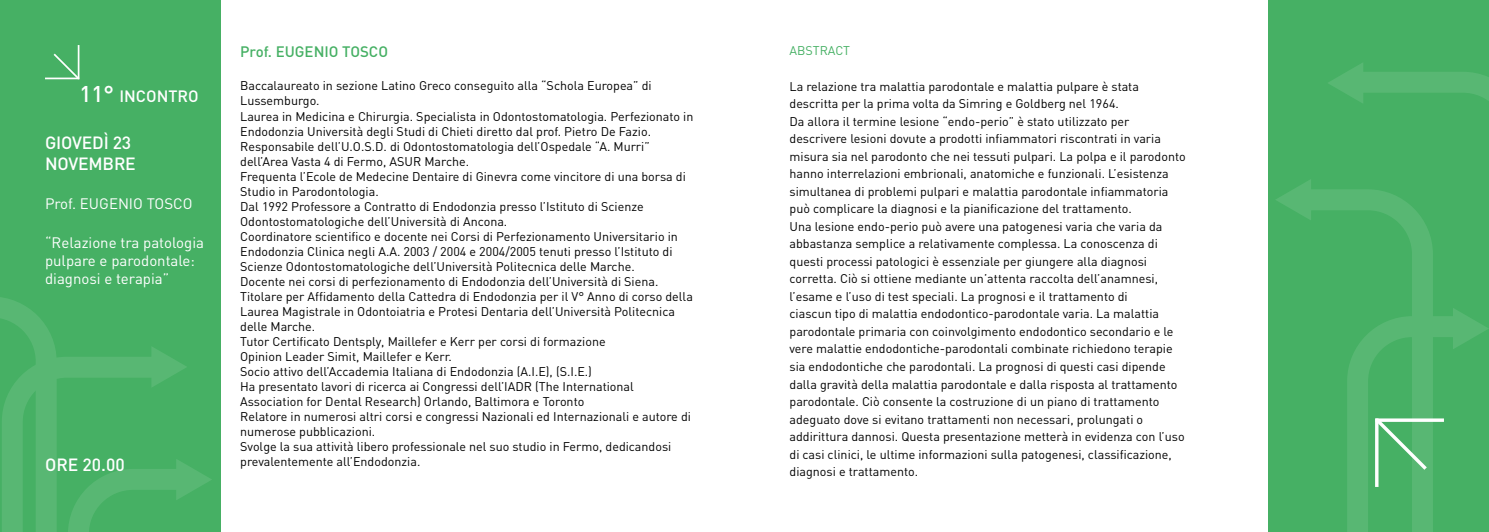
<style>
.page{position:relative;width:1489px;height:532px;background:#fff}
.page>*{position:absolute;margin:0;border:0;box-sizing:border-box;transform-origin:0 0}
.t1{font:500 17.5px/21px "DIN";letter-spacing:-.01em;color:#fff}
.t2{font:500 16.25px "DIN";color:#fff}
.t3{font:15px/18px "DIN";color:#fff}
.t4{font:500 15px "DIN";color:#46b064}
.t5{font:12.5px/15px "DIN";color:#000}
.t6{font:12.5px "DIN";color:#46b064}
.s1{font-size:22.5px}
</style>
<div class="page">
<div style="left:0;top:0;width:221px;height:531px;background:#46b064"></div>
<hr style="left:45px;top:78px;width:34px;height:1px;background:#fff">
<hr style="left:78px;top:45px;width:1px;height:34px;background:#fff">
<svg style="left:54px;top:54px;width:24px;height:24px"></svg>
<svg style="left:0;top:297px;width:212px;height:234px"></svg>
<div style="left:1267px;top:0;width:221px;height:531px;background:#46b064"></div>
<svg style="left:1276px;top:180px;width:34px;height:31px"></svg>
<svg style="left:1296px;top:189px;width:55px;height:31px;fill:#58b773"></svg>
<svg style="left:1328px;top:63px;width:35px;height:33px"></svg>
<svg style="left:1351px;top:72px;width:137px;height:235px"></svg>
<svg style="left:1347px;top:307px;width:141px;height:224px"></svg>
<h2 class="t2" style="left:79px;top:85px;width:121px"><span class="s1">11°</span> INCONTRO</h2>
<h1 class="t1" style="left:45px;top:132px;width:92px">GIOVEDÌ 23<br>NOVEMBRE</h1>
<p class="t3" style="left:45px;top:194px;width:149px">Prof. EUGENIO TOSCO</p>
<p class="t3" style="left:45px;top:233px;width:160px">“Relazione tra patologia pulpare e parodontale: diagnosi e terapia”</p>
<p class="t4" style="left:240px;top:42px;width:149px">Prof. EUGENIO TOSCO</p>
<p class="t5" style="left:240px;top:78px;width:455px">Baccalaureato in sezione Latino Greco conseguito alla “Schola Europea” di Lussemburgo.<br>Laurea in Medicina e Chirurgia. Specialista in Odontostomatologia. Perfezionato in Endodonzia Università degli Studi di Chieti diretto dal prof. Pietro De Fazio.<br>Responsabile dell’U.O.S.D. di Odontostomatologia dell’Ospedale “A. Murri” dell’Area Vasta 4 di Fermo, ASUR Marche.<br>Frequenta l’Ecole de Medecine Dentaire di Ginevra come vincitore di una borsa di Studio in Parodontologia.<br>Dal 1992 Professore a Contratto di Endodonzia presso l’Istituto di Scienze Odontostomatologiche dell’Università di Ancona.<br>Coordinatore scientifico e docente nei Corsi di Perfezionamento Universitario in Endodonzia Clinica negli A.A. 2003 / 2004 e 2004/2005 tenuti presso l’Istituto di Scienze Odontostomatologiche dell’Università Politecnica delle Marche.<br>Docente nei corsi di perfezionamento di Endodonzia dell’Università di Siena.<br>Titolare per Affidamento della Cattedra di Endodonzia per il V° Anno di corso della Laurea Magistrale in Odontoiatria e Protesi Dentaria dell’Università Politecnica delle Marche.<br>Tutor Certificato Dentsply, Maillefer e Kerr per corsi di formazione<br>Opinion Leader Simit, Maillefer e Kerr.<br>Socio attivo dell’Accademia Italiana di Endodonzia (A.I.E), (S.I.E.)<br>Ha presentato lavori di ricerca ai Congressi dell’IADR (The International Association for Dental Research) Orlando, Baltimora e Toronto<br>Relatore in numerosi altri corsi e congressi Nazionali ed Internazionali e autore di numerose pubblicazioni.<br>Svolge la sua attività libero professionale nel suo studio in Fermo, dedicandosi</p>
<h1 class="t1" style="left:45px;top:453px;width:81px">ORE 20.00</h1>
<p class="t5" style="left:240px;top:453px;width:182px">prevalentemente all’Endodonzia.</p>
<p class="t6" style="left:789px;top:43px;width:62px">ABSTRACT</p>
<p class="t5" style="left:789px;top:77px;width:398px;line-height:17.5px">La relazione tra malattia parodontale e malattia pulpare è stata descritta per la prima volta da Simring e Goldberg nel 1964.<br>Da allora il termine lesione “endo-perio” è stato utilizzato per descrivere lesioni dovute a prodotti infiammatori riscontrati in varia misura sia nel parodonto che nei tessuti pulpari. La polpa e il parodonto hanno interrelazioni embrionali, anatomiche e funzionali. L’esistenza simultanea di problemi pulpari e malattia parodontale infiammatoria può complicare la diagnosi e la pianificazione del trattamento.<br>Una lesione endo-perio può avere una patogenesi varia che varia da abbastanza semplice a relativamente complessa. La conoscenza di questi processi patologici è essenziale per giungere alla diagnosi corretta. Ciò si ottiene mediante un’attenta raccolta dell’anamnesi, l’esame e l’uso di test speciali. La prognosi e il trattamento di<br>ciascun tipo di malattia endodontico-parodontale varia. La malattia parodontale primaria con coinvolgimento endodontico secondario e le vere malattie endodontiche-parodontali combinate richiedono terapie sia endodontiche che parodontali. La prognosi di questi casi dipende dalla gravità della malattia parodontale e dalla risposta al trattamento parodontale. Ciò consente la costruzione di un piano di trattamento adeguato dove si evitano trattamenti non necessari, prolungati o addirittura dannosi. Questa presentazione metterà in evidenza con l’uso di casi clinici, le ultime informazioni sulla patogenesi, classificazione, diagnosi e trattamento.</p>
</div>
